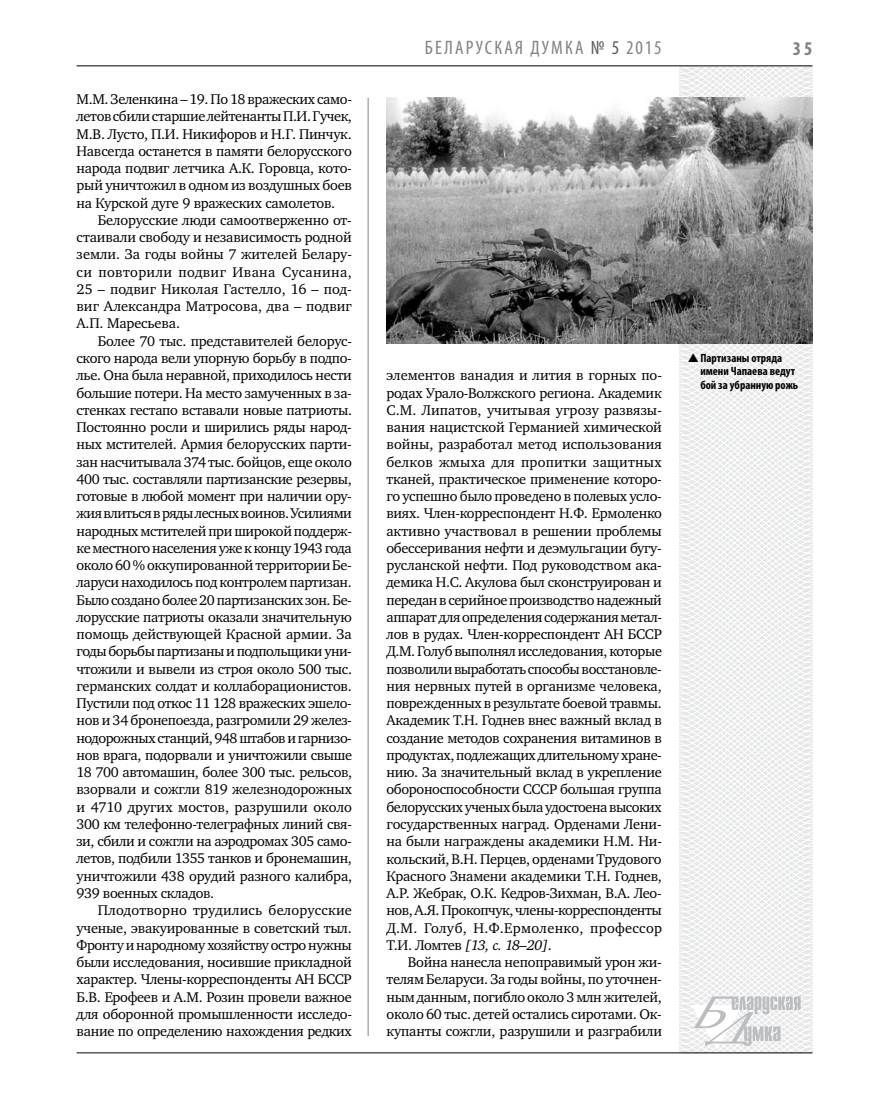
<style>
.page{position:relative;width:872px;height:1106px;background:#fff}
.page>*{position:absolute;margin:0;border:0;box-sizing:border-box;transform-origin:0 0}
.t1{font:condensed 19.5px "Myriad Pro";letter-spacing:.105em;color:#808285}
.t2{font:700 condensed 19.5px "Myriad Pro";color:#808285}
.t3{font:14.4px/17.2px "Charter C";letter-spacing:-.015em;color:#000;text-align:justify}
.t4{font:700 condensed 12px/13.5px "Myriad Pro";color:#000}
.s1{color:#58595b}
.s2{font-style:italic}
</style>
<div class="page">
<hr style="left:368px;top:98px;width:1px;height:938px;background:#808285">
<svg style="left:621px;top:65px;width:192px;height:989px"></svg>
<svg style="left:691px;top:996px;width:109px;height:53px"></svg>
<hr style="left:77px;top:65px;width:735px;height:1px;background:#000">
<hr style="left:77px;top:1052px;width:735px;height:1px;background:#000">
<img style="left:386px;top:97px;width:426px;height:247px">
<svg style="left:688px;top:353px;width:10px;height:9px"></svg>
<p class="t3" style="left:77px;top:91px;width:277px">М.М. Зеленкина – 19. По 18 вражеских само&shy;летов сбили старшие лейтенанты П.И. Гучек, М.В. Лусто, П.И. Никифоров и Н.Г. Пинчук.<br>Навсегда останется в памяти белорусского народа подвиг летчика А.К. Горовца, кото&shy;рый уничтожил в одном из воздушных боев на Курской дуге 9 вражеских самолетов.</p>
<p class="t3" style="left:77px;top:211px;width:277px;text-indent:21px">Белорусские люди самоотверженно от&shy;стаивали свободу и независимость родной земли. За годы войны 7 жителей Белару&shy;си повторили подвиг Ивана Сусанина, 25 – подвиг Николая Гастелло, 16 – под&shy;виг Александра Матросова, два – подвиг А.П. Маресьева.</p>
<p class="t3" style="left:77px;top:332px;width:277px;text-indent:21px">Более 70 тыс. представителей белорус&shy;ского народа вели упорную борьбу в подпо&shy;лье. Она была неравной, приходилось нести большие потери. На место замученных в за&shy;стенках гестапо вставали новые патриоты.<br>Постоянно росли и ширились ряды народ&shy;ных мстителей. Армия белорусских парти&shy;зан насчитывала 374 тыс. бойцов, еще около 400 тыс. составляли партизанские резервы, готовые в любой момент при наличии ору&shy;жия влиться в ряды лесных воинов. Усилиями народных мстителей при широкой поддерж&shy;ке местного населения уже к концу 1943 года около 60 % оккупированной территории Бе&shy;ларуси находилось под контролем партизан.<br>Было создано более 20 партизанских зон. Бе&shy;лорусские патриоты оказали значительную помощь действующей Красной армии. За годы борьбы партизаны и подпольщики уни&shy;чтожили и вывели из строя около 500 тыс. германских солдат и коллаборационистов.<br>Пустили под откос 11 128 вражеских эшело&shy;нов и 34 бронепоезда, разгромили 29 желез&shy;нодорожных станций, 948 штабов и гарнизо&shy;нов врага, подорвали и уничтожили свыше 18 700 автомашин, более 300 тыс. рельсов, взорвали и сожгли 819 железнодорожных и 4710 других мостов, разрушили около 300 км телефонно-телеграфных линий свя&shy;зи, сбили и сожгли на аэродромах 305 само&shy;летов, подбили 1355 танков и бронемашин, уничтожили 438 орудий разного калибра, 939 военных складов.</p>
<p class="t3" style="left:77px;top:902px;width:277px;text-indent:21px">Плодотворно трудились белорусские ученые, эвакуированные в советский тыл.<br>Фронту и народному хозяйству остро нужны были исследования, носившие прикладной характер. Члены-корреспонденты АН БССР Б.В. Ерофеев и А.М. Розин провели важное для оборонной промышленности исследо&shy;вание по определению нахождения редких</p>
<h1 class="t1" style="left:425px;top:36px;width:138px">БЕЛАРУСКА Я ДУМКА</h1>
<h1 class="t1" style="left:591px;top:36px;width:72px"><span class="s1">№ 5</span> 2015</h1>
<h1 class="t2" style="left:793px;top:37px;width:21px">35</h1>
<p class="t3" style="left:386px;top:367px;width:277px">элементов ванадия и лития в горных по&shy;родах Урало-Волжского региона. Академик С.М. Липатов, учитывая угрозу развязы&shy;вания нацистской Германией химической войны, разработал метод использования белков жмыха для пропитки защитных тканей, практическое применение которо&shy;го успешно было проведено в полевых усло&shy;виях. Член-корреспондент Н.Ф. Ермоленко активно участвовал в решении проблемы обессеривания нефти и деэмульгации бугу&shy;русланской нефти. Под руководством ака&shy;демика Н.С. Акулова был сконструирован и передан в серийное производство надежный аппарат для определения содержания метал&shy;лов в рудах. Член-корреспондент АН БССР Д.М. Голуб выполнял исследования, которые позволили выработать способы восстановле&shy;ния нервных путей в организме человека, поврежденных в результате боевой травмы.<br>Академик Т.Н. Годнев внес важный вклад в создание методов сохранения витаминов в продуктах, подлежащих длительному хране&shy;нию. За значительный вклад в укрепление обороноспособности СССР большая группа белорусских ученых была удостоена высоких государственных наград. Орденами Лени&shy;на были награждены академики Н.М. Ни&shy;кольский, В.Н. Перцев, орденами Трудового Красного Знамени академики Т.Н. Годнев, А.Р. Жебрак, О.К. Кедров-Зихман, В.А. Лео&shy;нов, А.Я. Прокопчук, члены-корреспонденты Д.М. Голуб, Н.Ф.Ермоленко, профессор Т.И. Ломтев <span class="s2">[13, с. 18–20]</span>.</p>
<p class="t3" style="left:386px;top:953px;width:277px;text-indent:21px">Война нанесла непоправимый урон жи&shy;телям Беларуси. За годы войны, по уточнен&shy;ным данным, погибло около 3 млн жителей, около 60 тыс. детей остались сиротами. Ок&shy;купанты сожгли, разрушили и разграбили</p>
<p class="t4" style="left:700px;top:351px;width:99px">Партизаны отряда имени Чапаева ведут бой за убранную рожь</p>
</div>
